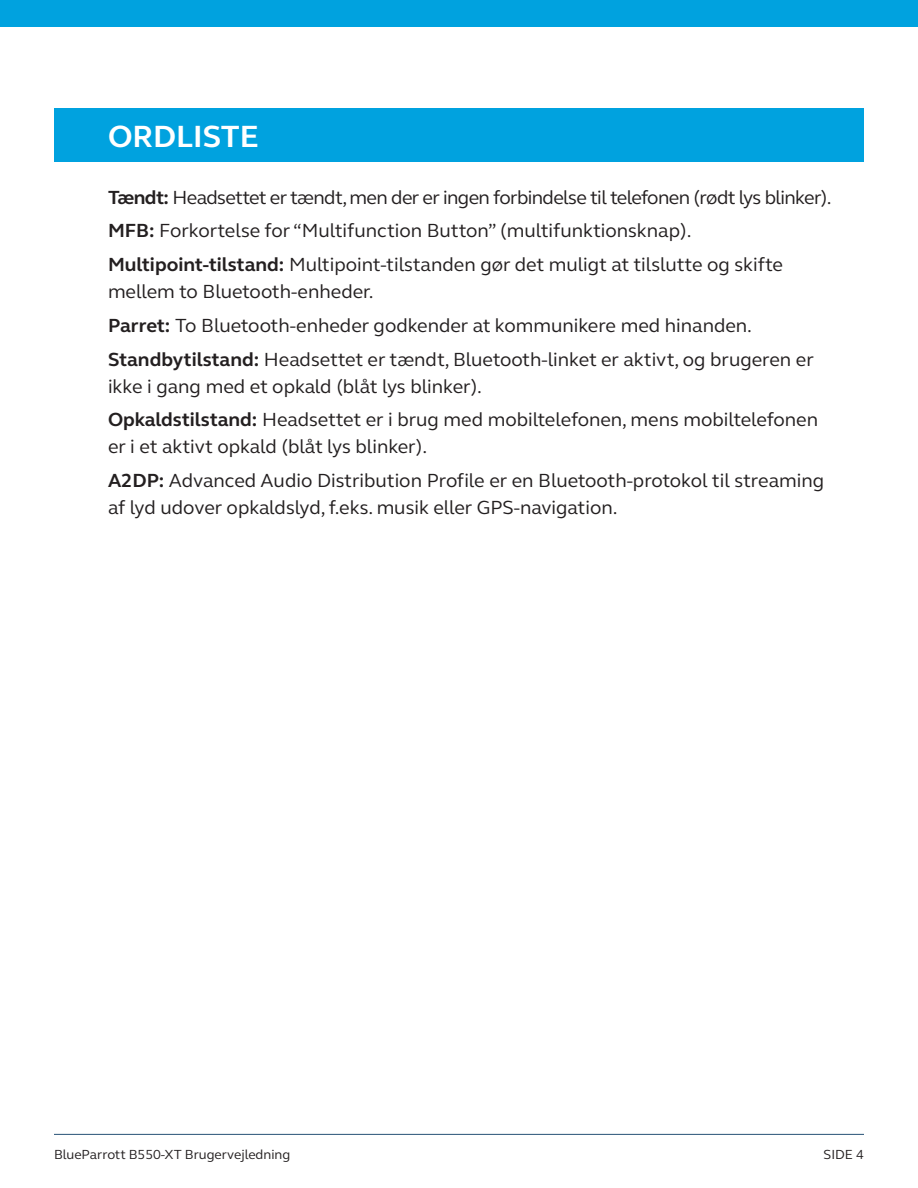
<style>
.page{position:relative;width:918px;height:1188px;background:#fff}
.page>*{position:absolute;margin:0;border:0;box-sizing:border-box;transform-origin:0 0}
.UG_Header{font:700 31.5px "GN Elliot";color:#fff}
.UG_Body_Copy{font:19.5px/27px "GN Elliot";color:#231f20}
.UG_Body_Copy-2{font:19.5px "GN Elliot";letter-spacing:-.03em;color:#231f20}
.t1{font:13.5px "GN Elliot";color:#231f20}
.s1{font-weight:700}
</style>
<div class="page">
<div style="left:0;top:0;width:918px;height:27px;background:#00a2df"></div>
<hr style="left:54px;top:1134px;width:810px;height:1px;background:#265176">
<div style="left:54px;top:108px;width:810px;height:54px;background:#00a2df"></div>
<p class="UG_Header" style="left:108px;top:115px;width:152px">ORDLISTE</p>
<p class="UG_Body_Copy-2" style="left:108px;top:184px;width:723px"><span class="s1">Tændt:</span> Headsettet er tændt, men der er ingen forbindelse til telefonen (rødt lys blinker).</p>
<p class="UG_Body_Copy" style="left:108px;top:217px;width:582px"><span class="s1">MFB:</span> Forkortelse for “Multifunction Button” (multifunktionsknap).</p>
<p class="UG_Body_Copy" style="left:108px;top:251px;width:677px"><span class="s1">Multipoint-tilstand:</span> Multipoint-tilstanden gør det muligt at tilslutte og skifte mellem to Bluetooth-enheder.</p>
<p class="UG_Body_Copy" style="left:108px;top:311px;width:643px"><span class="s1">Parret:</span> To Bluetooth-enheder godkender at kommunikere med hinanden.</p>
<p class="UG_Body_Copy" style="left:108px;top:345px;width:707px"><span class="s1">Standbytilstand:</span> Headsettet er tændt, Bluetooth-linket er aktivt, og brugeren er ikke i gang med et opkald (blåt lys blinker).</p>
<p class="UG_Body_Copy" style="left:108px;top:406px;width:712px"><span class="s1">Opkaldstilstand:</span> Headsettet er i brug med mobiltelefonen, mens mobiltelefonen er i et aktivt opkald (blåt lys blinker).</p>
<p class="UG_Body_Copy" style="left:108px;top:467px;width:718px"><span class="s1">A2DP:</span> Advanced Audio Distribution Profile er en Bluetooth-protokol til streaming af lyd udover opkaldslyd, f.eks. musik eller GPS-navigation.</p>
<p class="t1" style="left:54px;top:1146px;width:238px">BlueParrott B550-XT Brugervejledning</p>
<p class="t1" style="left:824px;top:1146px;width:42px">SIDE 4</p>
</div>
